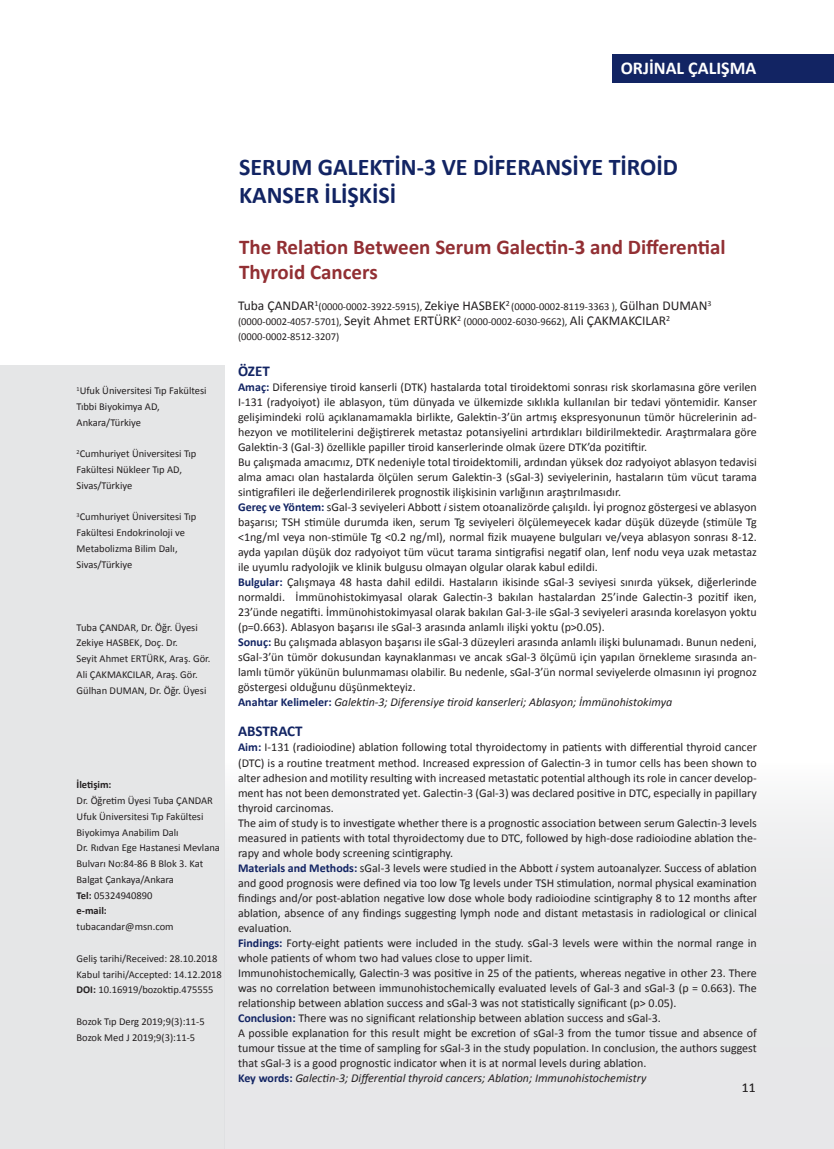
<style>
.page{position:relative;width:834px;height:1149px;background:#fff}
.page>*{position:absolute;margin:0;border:0;box-sizing:border-box;transform-origin:0 0}
.t1{font:700 24px/28.8px "Calibri";color:#122463}
.t2{font:700 21px/25.2px "Calibri";color:#922f33}
.t3{font:700 18px "Calibri";color:#fff}
.t4{font:700 15px "Calibri";color:#122463}
.t5{font:13.5px "Calibri";color:#231f20}
.t6{font:12px/15px "Calibri";color:#231f20;text-align:justify}
.t7{font:italic 12px "Calibri";color:#231f20}
.TABLO{font:10.5px/15.8px "Calibri";color:#231f20}
.t8{font:700 10.5px "Calibri";color:#231f20}
.s1{font-weight:700}
.s2{font-size:13.5px}
.s3{font-weight:700;color:#122463}
.s4{font-style:italic}
.s5{font-weight:700;font-style:normal;color:#122463}
</style>
<div class="page">
<div style="left:224px;top:763px;width:609px;height:385px;background:linear-gradient(to bottom,#f3f4f4,#e3e3e5)"></div>
<div style="left:0;top:365px;width:224px;height:783px;background:#e5e6e7"></div>
<div style="left:612px;top:54px;width:221px;height:28px;background:#122463"></div>
<p class="t3" style="left:620px;top:57px;width:137px">ORJİNAL ÇALIŞMA</p>
<p class="TABLO" style="left:77px;top:382px;width:131px"><sup>1</sup>Ufuk Üniversitesi Tıp Fakültesi<br>Tıbbi Biyokimya AD,</p>
<p class="TABLO" style="left:77px;top:414px;width:66px">Ankara/Türkiye</p>
<p class="TABLO" style="left:77px;top:445px;width:121px"><sup>2</sup>Cumhuriyet Üniversitesi Tıp<br>Fakültesi Nükleer Tıp AD,</p>
<p class="TABLO" style="left:77px;top:477px;width:57px">Sivas/Türkiye</p>
<p class="TABLO" style="left:77px;top:508px;width:121px"><sup>3</sup>Cumhuriyet Üniversitesi Tıp<br>Fakültesi Endokrinoloji ve<br>Metabolizma Bilim Dalı,</p>
<p class="TABLO" style="left:77px;top:555px;width:57px">Sivas/Türkiye</p>
<p class="TABLO" style="left:77px;top:618px;width:123px">Tuba ÇANDAR, Dr. Öğr. Üyesi</p>
<p class="TABLO" style="left:77px;top:634px;width:103px">Zekiye HASBEK, Doç. Dr.</p>
<p class="TABLO" style="left:77px;top:650px;width:135px">Seyit Ahmet ERTÜRK, Araş. Gör.</p>
<p class="TABLO" style="left:77px;top:666px;width:123px">Ali ÇAKMAKCILAR, Araş. Gör.</p>
<p class="TABLO" style="left:77px;top:681px;width:131px">Gülhan DUMAN, Dr. Öğr. Üyesi</p>
<p class="t8" style="left:77px;top:778px;width:36px">İletişim:</p>
<p class="TABLO" style="left:77px;top:792px;width:138px">Dr. Öğretim Üyesi Tuba ÇANDAR</p>
<p class="TABLO" style="left:77px;top:807px;width:128px">Ufuk Üniversitesi Tıp Fakültesi<br>Biyokimya Anabilim Dalı</p>
<p class="TABLO" style="left:77px;top:839px;width:145px">Dr. Rıdvan Ege Hastanesi Mevlana<br>Bulvarı No:84-86 B Blok 3. Kat</p>
<p class="TABLO" style="left:77px;top:870px;width:99px">Balgat Çankaya/Ankara</p>
<p class="TABLO" style="left:77px;top:886px;width:77px"><span class="s1">Tel:</span> 05324940890</p>
<p class="t8" style="left:77px;top:904px;width:32px">e-mail:</p>
<p class="TABLO" style="left:77px;top:918px;width:99px">tubacandar@msn.com</p>
<p class="TABLO" style="left:77px;top:949px;width:142px">Geliş tarihi/Received: 28.10.2018</p>
<p class="TABLO" style="left:77px;top:965px;width:147px">Kabul tarihi/Accepted: 14.12.2018</p>
<p class="TABLO" style="left:77px;top:981px;width:138px"><span class="s1">DOI:</span> 10.16919/bozoktip.475555</p>
<p class="TABLO" style="left:77px;top:1012px;width:130px">Bozok Tıp Derg 2019;9(3):11-5</p>
<p class="TABLO" style="left:77px;top:1028px;width:120px">Bozok Med J 2019;9(3):11-5</p>
<p class="t1" style="left:239px;top:151px;width:440px">SERUM GALEKTİN-3 VE DİFERANSİYE TİROİD<br>KANSER İLİŞKİSİ</p>
<p class="t2" style="left:239px;top:233px;width:488px">The Relation Between Serum Galectin-3 and Differential<br>Thyroid Cancers</p>
<p class="TABLO" style="left:238px;top:298px;width:475px"><span class="s2">Tuba ÇANDAR</span><sup>1</sup>(0000-0002-3922-5915), <span class="s2">Zekiye HASBEK</span><sup>2</sup> (0000-0002-8119-3363 ), <span class="s2">Gülhan DUMAN</span><sup>3</sup></p>
<p class="TABLO" style="left:238px;top:313px;width:433px">(0000-0002-4057-5701), <span class="s2">Seyit Ahmet ERTÜRK</span><sup>2</sup> (0000-0002-6030-9662), <span class="s2">Ali ÇAKMAKCILAR</span><sup>2</sup></p>
<p class="TABLO" style="left:238px;top:328px;width:103px">(0000-0002-8512-3207)</p>
<p class="t4" style="left:238px;top:362px;width:33px">ÖZET</p>
<p class="t6" style="left:238px;top:379px;width:520px"><span class="s3">Amaç:</span> Diferensiye tiroid kanserli (DTK) hastalarda total tiroidektomi sonrası risk skorlamasına göre verilen I-131 (radyoiyot) ile ablasyon, tüm dünyada ve ülkemizde sıklıkla kullanılan bir tedavi yöntemidir. Kanser gelişimindeki rolü açıklanamamakla birlikte, Galektin-3’ün artmış ekspresyonunun tümör hücrelerinin ad&shy;hezyon ve motilitelerini değiştirerek metastaz potansiyelini artırdıkları bildirilmektedir. Araştırmalara göre Galektin-3 (Gal-3) özellikle papiller tiroid kanserlerinde olmak üzere DTK’da pozitiftir.</p>
<p class="t6" style="left:238px;top:454px;width:520px">Bu çalışmada amacımız, DTK nedeniyle total tiroidektomili, ardından yüksek doz radyoiyot ablasyon tedavisi alma amacı olan hastalarda ölçülen serum Galektin-3 (sGal-3) seviyelerinin, hastaların tüm vücut tarama sintigrafileri ile değerlendirilerek prognostik ilişkisinin varlığının araştırılmasıdır.</p>
<p class="t6" style="left:238px;top:499px;width:520px"><span class="s3">Gereç ve Yöntem:</span> sGal-3 seviyeleri Abbott <span class="s4">i</span> sistem otoanalizörde çalışıldı. İyi prognoz göstergesi ve ablasyon başarısı; TSH stimüle durumda iken, serum Tg seviyeleri ölçülemeyecek kadar düşük düzeyde (stimüle Tg &lt;1ng/ml veya non-stimüle Tg &lt;0.2 ng/ml), normal fizik muayene bulguları ve/veya ablasyon sonrası 8-12. ayda yapılan düşük doz radyoiyot tüm vücut tarama sintigrafisi negatif olan, lenf nodu veya uzak metastaz ile uyumlu radyolojik ve klinik bulgusu olmayan olgular olarak kabul edildi.</p>
<p class="t6" style="left:238px;top:574px;width:520px"><span class="s3">Bulgular:</span> Çalışmaya 48 hasta dahil edildi. Hastaların ikisinde sGal-3 seviyesi sınırda yüksek, diğerlerinde normaldi. İmmünohistokimyasal olarak Galectin-3 bakılan hastalardan 25’inde Galectin-3 pozitif iken, 23’ünde negatifti. İmmünohistokimyasal olarak bakılan Gal-3-ile sGal-3 seviyeleri arasında korelasyon yoktu (p=0.663). Ablasyon başarısı ile sGal-3 arasında anlamlı ilişki yoktu (p&gt;0.05).</p>
<p class="t6" style="left:238px;top:634px;width:520px"><span class="s3">Sonuç:</span> Bu çalışmada ablasyon başarısı ile sGal-3 düzeyleri arasında anlamlı ilişki bulunamadı. Bunun nedeni, sGal-3’ün tümör dokusundan kaynaklanması ve ancak sGal-3 ölçümü için yapılan örnekleme sırasında an&shy;lamlı tümör yükünün bulunmaması olabilir. Bu nedenle, sGal-3’ün normal seviyelerde olmasının iyi prognoz göstergesi olduğunu düşünmekteyiz.</p>
<p class="t7" style="left:238px;top:694px;width:435px"><span class="s5">Anahtar Kelimeler:</span> Galektin-3; Diferensiye tiroid kanserleri; Ablasyon; İmmünohistokimya</p>
<p class="t4" style="left:238px;top:722px;width:66px">ABSTRACT</p>
<p class="t6" style="left:238px;top:739px;width:520px"><span class="s3">Aim:</span> I-131 (radioiodine) ablation following total thyroidectomy in patients with differential thyroid cancer (DTC) is a routine treatment method. Increased expression of Galectin-3 in tumor cells has been shown to alter adhesion and motility resulting with increased metastatic potential although its role in cancer develop&shy;ment has not been demonstrated yet. Galectin-3 (Gal-3) was declared positive in DTC, especially in papillary thyroid carcinomas.</p>
<p class="t6" style="left:238px;top:814px;width:520px">The aim of study is to investigate whether there is a prognostic association between serum Galectin-3 levels measured in patients with total thyroidectomy due to DTC, followed by high-dose radioiodine ablation the&shy;rapy and whole body screening scintigraphy.</p>
<p class="t6" style="left:238px;top:859px;width:520px"><span class="s3">Materials and Methods:</span> sGal-3 levels were studied in the Abbott <span class="s4">i</span> system autoanalyzer. Success of ablation and good prognosis were defined via too low Tg levels under TSH stimulation, normal physical examination findings and/or post-ablation negative low dose whole body radioiodine scintigraphy 8 to 12 months after ablation, absence of any findings suggesting lymph node and distant metastasis in radiological or clinical evaluation.</p>
<p class="t6" style="left:238px;top:934px;width:520px"><span class="s3">Findings:</span> Forty-eight patients were included in the study. sGal-3 levels were within the normal range in whole patients of whom two had values close to upper limit.</p>
<p class="t6" style="left:238px;top:964px;width:520px">Immunohistochemically, Galectin-3 was positive in 25 of the patients, whereas negative in other 23. There was no correlation between immunohistochemically evaluated levels of Gal-3 and sGal-3 (p = 0.663). The relationship between ablation success and sGal-3 was not statistically significant (p&gt; 0.05).</p>
<p class="t6" style="left:238px;top:1009px;width:424px"><span class="s3">Conclusion:</span> There was no significant relationship between ablation success and sGal-3.</p>
<p class="t6" style="left:238px;top:1024px;width:520px">A possible explanation for this result might be excretion of sGal-3 from the tumor tissue and absence of tumour tissue at the time of sampling for sGal-3 in the study population. In conclusion, the authors suggest that sGal-3 is a good prognostic indicator when it is at normal levels during ablation.</p>
<p class="t7" style="left:238px;top:1069px;width:410px"><span class="s5">Key words:</span> Galectin-3; Differential thyroid cancers; Ablation; Immunohistochemistry</p>
<p class="t5" style="left:741px;top:1079px;width:15px">11</p>
</div>
